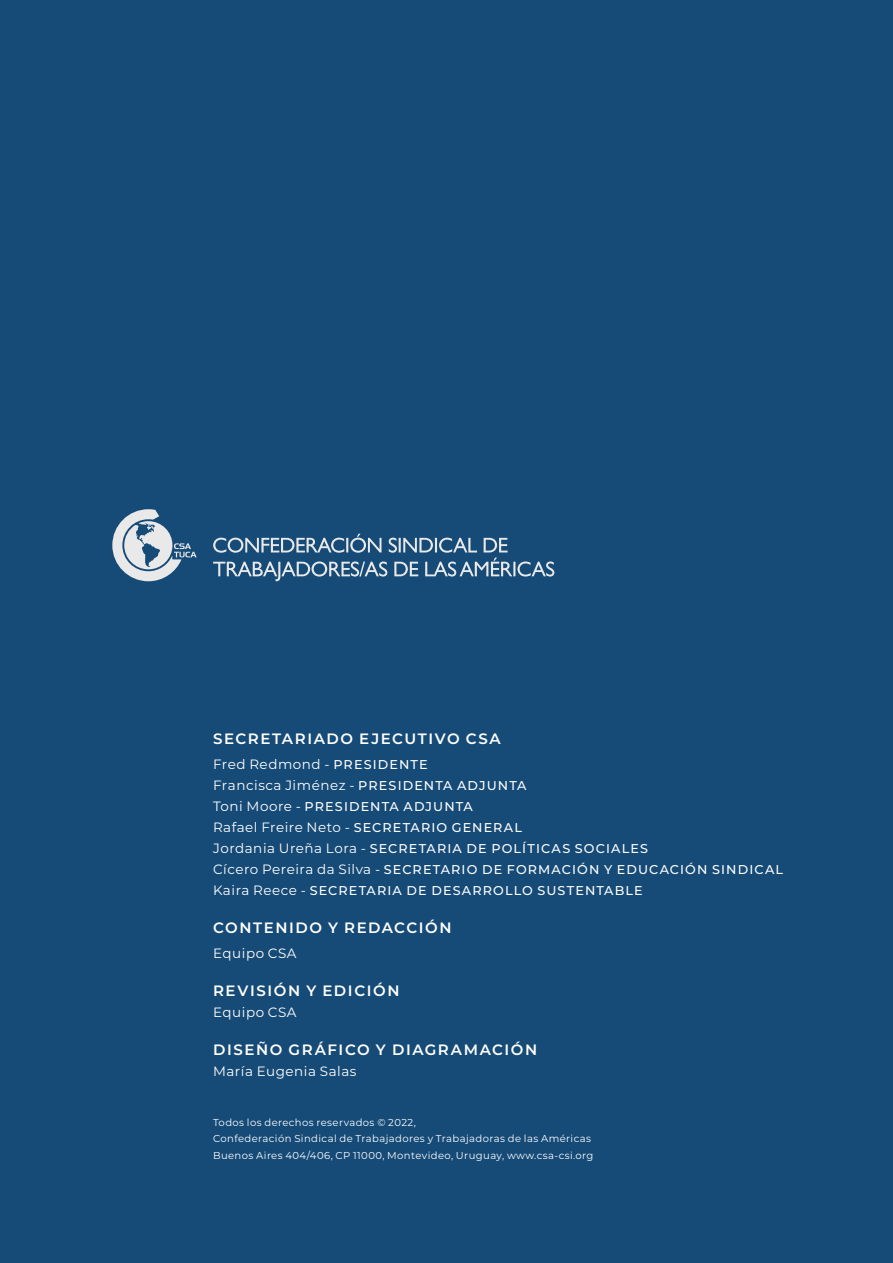
<style>
.page{position:relative;width:893px;height:1263px;background:#164b78}
.page>*{position:absolute;margin:0;border:0;box-sizing:border-box;transform-origin:0 0}
.Créditos_titulo{font:600 15px "Montserrat";letter-spacing:.105em;color:#fff}
.Creditos_Nombre{font:13.5px "Montserrat";letter-spacing:.04em;color:#fff}
.Creditos_Nombre-2{font:500 12.75px/21px "Montserrat";letter-spacing:.09em;color:#fff}
.Creditos_Nombre-3{font:10.05px "Montserrat";letter-spacing:.04em;color:#fff}
.s1{font-weight:500;font-size:12.75px}
.s2{font-weight:400;font-size:13.5px}
</style>
<div class="page">
<svg style="left:112px;top:509px;width:85px;height:72px"></svg>
<svg style="left:213px;top:534px;width:341px;height:47px"></svg>
<p class="Créditos_titulo" style="left:213px;top:728px;width:289px">SECRETARIADO EJECUTIVO CSA</p>
<p class="Creditos_Nombre" style="left:213px;top:755px;width:216px">Fred Redmond - <span class="s1">PRESIDENTE</span></p>
<p class="Creditos_Nombre" style="left:213px;top:776px;width:315px">Francisca Jiménez - <span class="s1">PRESIDENTA ADJUNTA</span></p>
<p class="Creditos_Nombre-2" style="left:213px;top:795px;width:261px"><span class="s2">Toni Moore -</span> PRESIDENTA ADJUNTA</p>
<p class="Creditos_Nombre" style="left:213px;top:818px;width:310px">Rafael Freire Neto - <span class="s1">SECRETARIO GENERAL</span></p>
<p class="Creditos_Nombre-2" style="left:213px;top:837px;width:437px"><span class="s2">Jordania Ureña Lora -</span> SECRETARIA DE POLÍTICAS SOCIALES</p>
<p class="Creditos_Nombre-2" style="left:213px;top:858px;width:572px"><span class="s2">Cícero Pereira da Silva -</span> SECRETARIO DE FORMACIÓN Y EDUCACIÓN SINDICAL<br><span class="s2">Kaira Reece -</span> SECRETARIA DE DESARROLLO SUSTENTABLE</p>
<p class="Créditos_titulo" style="left:213px;top:917px;width:240px">CONTENIDO Y REDACCIÓN</p>
<p class="Creditos_Nombre" style="left:213px;top:944px;width:85px">Equipo CSA</p>
<p class="Créditos_titulo" style="left:213px;top:980px;width:188px">REVISIÓN Y EDICIÓN</p>
<p class="Creditos_Nombre" style="left:213px;top:1003px;width:85px">Equipo CSA</p>
<p class="Créditos_titulo" style="left:213px;top:1039px;width:326px">DISEÑO GRÁFICO Y DIAGRAMACIÓN</p>
<p class="Creditos_Nombre" style="left:213px;top:1062px;width:145px">María Eugenia Salas</p>
<p class="Creditos_Nombre-3" style="left:213px;top:1115px;width:204px">Todos los derechos reservados ©️ 2022,</p>
<p class="Creditos_Nombre-3" style="left:213px;top:1132px;width:379px">Confederación Sindical de Trabajadores y Trabajadoras de las Américas</p>
<p class="Creditos_Nombre-3" style="left:213px;top:1148px;width:382px">Buenos Aires 404/406, CP 11000, Montevideo, Uruguay, www.csa-csi.org</p>
</div>
